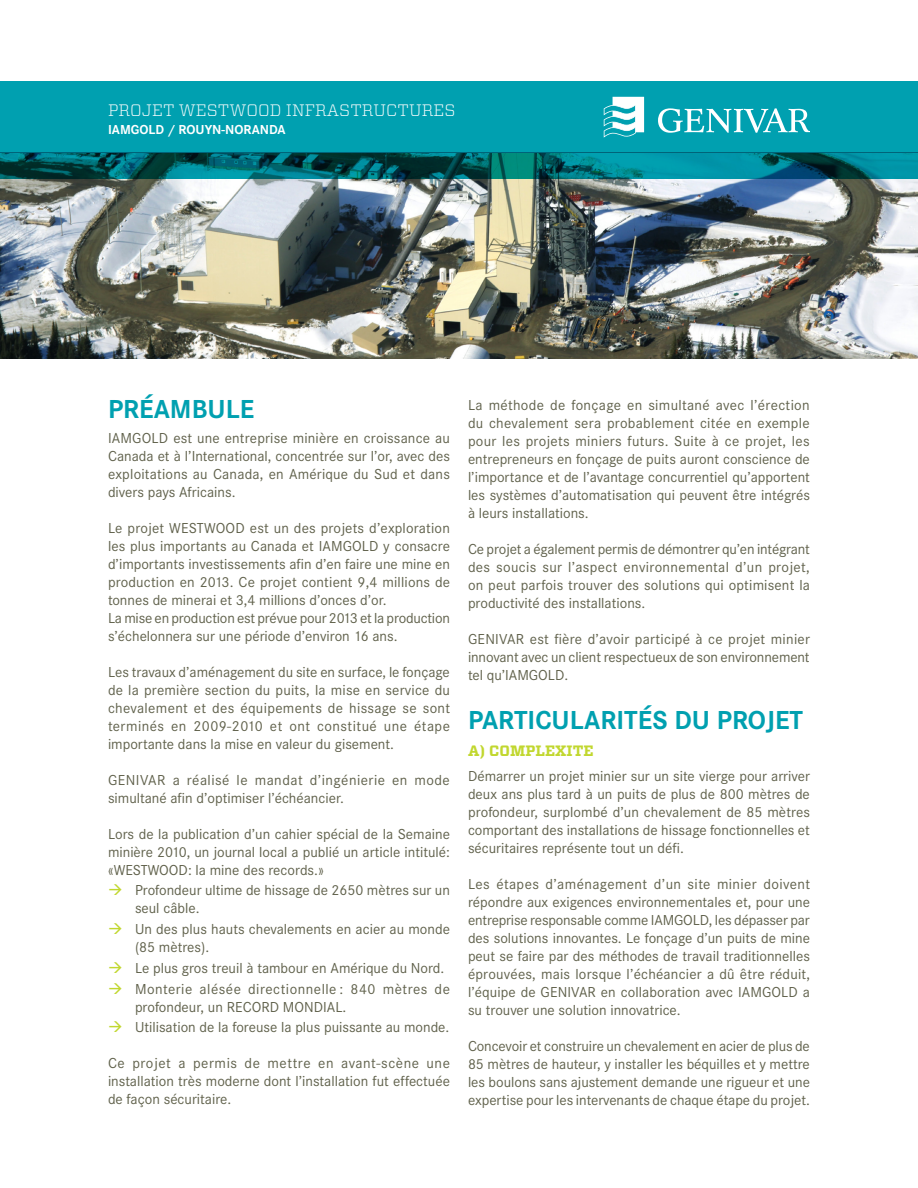
<style>
.page{position:relative;width:918px;height:1188px;background:#fff}
.page>*{position:absolute;margin:0;border:0;box-sizing:border-box;transform-origin:0 0}
.Titre{font:700 27px "Corporate S";color:#00a0b0}
.t1{font:300 16.5px "Vitesse";letter-spacing:.005em;color:#fff}
.Texte_courant{font:15px/18px "Corporate S";color:#60614b;text-align:justify}
.Liste_de_bullets{font:15px/18px "Corporate S";color:#60614b}
.Texte_courant-2{font:15px/18px "Corporate S";letter-spacing:.03em;color:#60614b}
.Liste_de_bullets-2{font:15px/18px "Corporate S";letter-spacing:.035em;color:#60614b}
.Sous-titre{font:700 15px "Vitesse";color:#c1d72f}
.t2{font:700 13.5px "Corporate S";color:#fff}
</style>
<div class="page">
<img style="left:0;top:179px;width:918px;height:180px">
<div style="left:0;top:81px;width:918px;height:71px;background:#00a0b0"></div>
<svg style="left:604px;top:97px;width:40px;height:41px"></svg>
<svg style="left:658px;top:108px;width:152px;height:25px"></svg>
<svg style="left:0;top:152px;width:918px;height:27px;background:#00666f"></svg>
<p class="t1" style="left:108px;top:99px;width:349px">PROJET WESTWOOD INFRASTRUCTURES</p>
<p class="t2" style="left:108px;top:122px;width:179px">IAMGOLD / ROUYN-NORANDA</p>
<p class="Titre" style="left:108px;top:394px;width:148px">PRÉAMBULE</p>
<p class="Texte_courant" style="left:108px;top:429px;width:344px">IAMGOLD est une entreprise minière en croissance au Canada et à l’International, concentrée sur l’or, avec des exploitations au Canada, en Amérique du Sud et dans divers pays Africains.</p>
<p class="Texte_courant" style="left:108px;top:519px;width:344px">Le projet WESTWOOD est un des projets d’exploration les plus importants au Canada et IAMGOLD y consacre d’importants investissements afin d’en faire une mine en production en 2013. Ce projet contient 9,4 millions de tonnes de minerai et 3,4 millions d’onces d’or.</p>
<p class="Texte_courant" style="left:108px;top:609px;width:343px">La mise en production est prévue pour 2013 et la production s’échelonnera sur une période d’environ 16 ans.</p>
<p class="Texte_courant" style="left:108px;top:663px;width:344px">Les travaux d’aménagement du site en surface, le fonçage de la première section du puits, la mise en service du chevalement et des équipements de hissage se sont terminés en 2009-2010 et ont constitué une étape importante dans la mise en valeur du gisement.</p>
<p class="Texte_courant-2" style="left:108px;top:771px;width:343px">GENIVAR a réalisé le mandat d’ingénierie en mode simultané afin d’optimiser l’échéancier.</p>
<p class="Texte_courant" style="left:108px;top:825px;width:344px">Lors de la publication d’un cahier spécial de la Semaine minière 2010, un journal local a publié un article intitulé: «WESTWOOD: la mine des records.»</p>
<p class="Liste_de_bullets" style="left:135px;top:882px;width:316px">Profondeur ultime de hissage de 2650 mètres sur un seul câble.</p>
<p class="Liste_de_bullets" style="left:135px;top:920px;width:316px">Un des plus hauts chevalements en acier au monde (85 mètres).</p>
<p class="Liste_de_bullets" style="left:135px;top:959px;width:311px">Le plus gros treuil à tambour en Amérique du Nord.</p>
<p class="Liste_de_bullets-2" style="left:135px;top:980px;width:316px">Monterie alésée directionnelle : 840 mètres de profondeur, un RECORD MONDIAL.</p>
<p class="Liste_de_bullets" style="left:135px;top:1019px;width:316px">Utilisation de la foreuse la plus puissante au monde.</p>
<p class="Texte_courant" style="left:108px;top:1055px;width:344px">Ce projet a permis de mettre en avant-scène une installation très moderne dont l’installation fut effectuée de façon sécuritaire.</p>
<p class="Texte_courant" style="left:468px;top:396px;width:343px">La méthode de fonçage en simultané avec l’érection du chevalement sera probablement citée en exemple pour les projets miniers futurs. Suite à ce projet, les entrepreneurs en fonçage de puits auront conscience de l’importance et de l’avantage concurrentiel qu’apportent les systèmes d’automatisation qui peuvent être intégrés à leurs installations.</p>
<p class="Texte_courant" style="left:468px;top:540px;width:344px">Ce projet a également permis de démontrer qu’en intégrant des soucis sur l’aspect environnemental d’un projet, on peut parfois trouver des solutions qui optimisent la productivité des installations.</p>
<p class="Texte_courant" style="left:468px;top:630px;width:344px">GENIVAR est fière d’avoir participé à ce projet minier innovant avec un client respectueux de son environnement tel qu’IAMGOLD.</p>
<p class="Titre" style="left:468px;top:705px;width:337px">PARTICULARITÉS DU PROJET</p>
<p class="Sous-titre" style="left:468px;top:741px;width:127px">A) COMPLEXITE</p>
<p class="Texte_courant" style="left:468px;top:767px;width:344px">Démarrer un projet minier sur un site vierge pour arriver deux ans plus tard à un puits de plus de 800 mètres de profondeur, surplombé d’un chevalement de 85 mètres comportant des installations de hissage fonctionnelles et sécuritaires représente tout un défi.</p>
<p class="Texte_courant" style="left:468px;top:875px;width:344px">Les étapes d’aménagement d’un site minier doivent répondre aux exigences environnementales et, pour une entreprise responsable comme IAMGOLD, les dépasser par des solutions innovantes. Le fonçage d’un puits de mine peut se faire par des méthodes de travail traditionnelles éprouvées, mais lorsque l’échéancier a dû être réduit, l’équipe de GENIVAR en collaboration avec IAMGOLD a su trouver une solution innovatrice.</p>
<p class="Texte_courant" style="left:468px;top:1037px;width:343px">Concevoir et construire un chevalement en acier de plus de 85 mètres de hauteur, y installer les béquilles et y mettre les boulons sans ajustement demande une rigueur et une expertise pour les intervenants de chaque étape du projet.</p>
</div>
